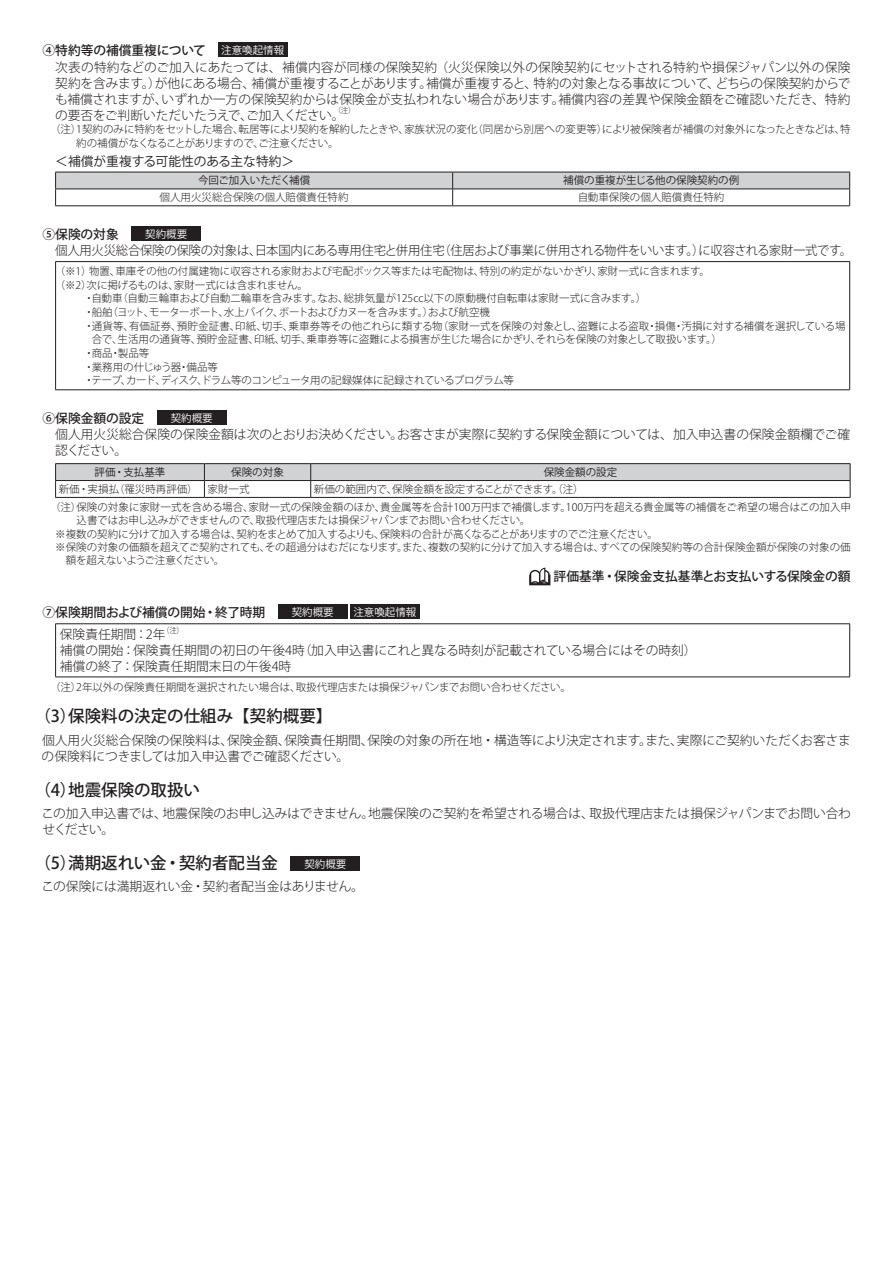
<style>
.page{position:relative;width:893px;height:1263px;background:#fff}
.page>*{position:absolute;margin:0;border:0;box-sizing:border-box;transform-origin:0 0}
.t1{font:500 16.5px "Koz Go Pro";color:#231f20}
.t2{font:300 12.75px/15.9px "Koz Go Pro";color:#231f20}
.t3{font:300 12.75px/17px "Koz Go Pro";letter-spacing:-.02em;color:#231f20}
.t4{font:500 12.75px "Koz Go Pro";color:#231f20}
.t5{font:12.75px "Koz Go Pro";color:#231f20}
.t6{font:300 10.5px/18.3px "Koz Go Pro";color:#231f20;text-align:center}
.t7{font:300 10.5px/13.2px "Koz Go Pro";letter-spacing:-.05em;color:#231f20}
.t8{font:300 10.5px "Koz Go Pro";letter-spacing:-.03em;color:#231f20}
.t9{font:10.5px "Koz Go Pro";color:#231f20}
.t10{font:300 10.5px "Koz Go Pro";letter-spacing:-.02em;color:#231f20}
.t11{font:300 10.5px "Koz Go Pro";letter-spacing:-.04em;color:#231f20}
.t12{font:10.5px "Koz Go Pro";color:#fff}
.t13{font:300 7.5px "Koz Go Pro";color:#231f20}
.s1{font-weight:400;font-size:10.5px;color:#fff}
.s2{font-weight:500}
</style>
<div class="page">
<div style="left:218px;top:43px;width:69px;height:14px;background:#231f20"></div>
<svg style="left:55px;top:172px;width:795px;height:33px"></svg>
<hr style="left:55px;top:205px;width:398px;height:1px;background:#231f20">
<hr style="left:453px;top:205px;width:397px;height:1px;background:#231f20">
<div style="left:132px;top:226px;width:69px;height:15px;background:#231f20"></div>
<hr style="left:55px;top:261px;width:795px;height:1px;background:#231f20">
<hr style="left:55px;top:262px;width:1px;height:127px;background:#231f20">
<hr style="left:849px;top:262px;width:1px;height:127px;background:#231f20">
<hr style="left:55px;top:389px;width:795px;height:1px;background:#231f20">
<div style="left:157px;top:410px;width:69px;height:15px;background:#231f20"></div>
<hr style="left:55px;top:463px;width:149px;height:1px;background:#231f20">
<hr style="left:204px;top:463px;width:107px;height:1px;background:#231f20">
<hr style="left:311px;top:463px;width:539px;height:1px;background:#231f20">
<svg style="left:55px;top:464px;width:796px;height:33px"></svg>
<hr style="left:55px;top:497px;width:149px;height:1px;background:#231f20">
<hr style="left:204px;top:497px;width:107px;height:1px;background:#231f20">
<hr style="left:311px;top:497px;width:539px;height:1px;background:#231f20">
<svg style="left:529px;top:568px;width:21px;height:17px"></svg>
<div style="left:278px;top:604px;width:69px;height:15px;background:#231f20"></div>
<div style="left:350px;top:604px;width:70px;height:15px;background:#231f20"></div>
<hr style="left:55px;top:623px;width:795px;height:1px;background:#231f20">
<hr style="left:55px;top:624px;width:1px;height:53px;background:#231f20">
<hr style="left:849px;top:624px;width:1px;height:53px;background:#231f20">
<hr style="left:55px;top:677px;width:795px;height:1px;background:#231f20">
<div style="left:291px;top:856px;width:69px;height:15px;background:#231f20"></div>
<p class="t4" style="left:43px;top:42px;width:243px">④特約等の補償重複について　<span class="s1">注意喚起情報</span></p>
<p class="t2" style="left:55px;top:59px;width:797px;text-align:justify">次表の特約などのご加入にあたっては、補償内容が同様の保険契約（火災保険以外の保険契約にセットされる特約や損保ジャパン以外の保険契約を含みます。）が他にある場合、補償が重複することがあります。補償が重複すると、特約の対象となる事故について、どちらの保険契約からでも補償されますが、いずれか一方の保険契約からは保険金が支払われない場合があります。補償内容の差異や保険金額をご確認いただき、特約の要否をご判断いただいたうえで、ご加入ください。</p>
<p class="t13" style="left:334px;top:106px;width:24px">（注）</p>
<p class="t6" style="left:50px;top:121px;width:137px">（注 契1 ） 約のみに特約をセッ</p>
<p class="t6" style="left:289px;top:121px;width:563px">り契約を解約したときや、家族状況の変化（同居から別居への変更等）により被保険者が補償の対象外になったときなどは、特</p>
<p class="t6" style="left:192px;top:121px;width:100px">した場合転、居等によ</p>
<p class="t7" style="left:76px;top:123px;width:264px;text-indent:107px">ト<br>約の補償がなくなることがありますので、ご注意ください。</p>
<p class="t5" style="left:55px;top:153px;width:240px">＜補償が重複する可能性のある主な特約＞</p>
<p class="t9" style="left:198px;top:174px;width:114px">今回ご加入いただく補償</p>
<p class="t9" style="left:563px;top:174px;width:177px">補償の重複が生じる他の保険契約の例</p>
<p class="t6" style="left:160px;top:188px;width:190px">個人用火災総合保険の個人賠償責任特約</p>
<p class="t6" style="left:578px;top:188px;width:148px">自動車保険の個人賠償責任特約</p>
<p class="t3" style="left:55px;top:225px;width:798px;text-indent:-13px"><span class="s2">⑤保険の対象　</span> <span class="s1">契約概要<br></span>個人用火災総合保険の保険の対象は、日本国内にある専用住宅と併用住宅（住居および事業に併用される物件をいいます。）に収容される家財一式です。</p>
<p class="t6" style="left:55px;top:262px;width:657px">（※1）物置、車庫その他の付属建物に収容される家財および宅配ボックス等または宅配物は、特別の約定がないかぎり、家財一式に含まれます。</p>
<p class="t6" style="left:55px;top:276px;width:255px">（※2）次に掲げるものは、家財一式には含まれません。</p>
<p class="t6" style="left:84px;top:289px;width:564px">・自動車（自動三輪車および自動二輪車を含みます。なお、総排気量が125cc以下の原動機付自転車は家財一式に含みます。）</p>
<p class="t11" style="left:84px;top:305px;width:408px">・船舶（ヨット、モーターボート、水上バイク、ボートおよびカヌーを含みます。）および航空機</p>
<p class="t6" style="left:84px;top:317px;width:763px">・通貨等、有価証券、預貯金証書、印紙、切手、乗車券等その他これらに類する物（家財一式を保険の対象とし、盗難による盗取・損傷・汚損に対する補償を選択している場</p>
<p class="t6" style="left:92px;top:330px;width:632px">合で、生活用の通貨等、預貯金証書、印紙、切手、乗車券等に盗難による損害が生じた場合にかぎり、それらを保険の対象として取扱います。）</p>
<p class="t6" style="left:84px;top:344px;width:67px">・商品・製品等</p>
<p class="t6" style="left:84px;top:358px;width:136px">・業務用の什じゅう器・備品等</p>
<p class="t7" style="left:84px;top:374px;width:432px">・テープ、カード、ディスク、ドラム等のコンピュータ用の記録媒体に記録されているプログラム等</p>
<p class="t2" style="left:55px;top:410px;width:796px;line-height:16.5px;text-indent:-13px"><span class="s2">⑥保険金額の設定　</span> <span class="s1">契約概要<br></span>個人用火災総合保険の保険金額は次のとおりお決めください。お客さまが実際に契約する保険金額については、加入申込書の保険金額欄でご確認ください。</p>
<p class="t9" style="left:95px;top:465px;width:72px">評価・支払基準</p>
<p class="t9" style="left:231px;top:465px;width:54px">保険の対象</p>
<p class="t9" style="left:544px;top:465px;width:75px">保険金額の設定</p>
<p class="t6" style="left:59px;top:480px;width:192px">新価・実損払（罹災時再評価） 家財一式</p>
<p class="t6" style="left:50px;top:480px;width:802px">新価の範囲内で、保険金額を設定することができます。（注）<br>（注）保険の対象に家財一式を含める場合、家財一式の保険金額のほか、貴金属等を合計100万円まで補償します。100万円を超える貴金属等の補償をご希望の場合はこの加入申</p>
<p class="t10" style="left:77px;top:514px;width:455px">込書ではお申し込みができませんので、取扱代理店または損保ジャパンまでお問い合わせください。</p>
<p class="t8" style="left:55px;top:527px;width:604px">※複数の契約に分けて加入する場合は、契約をまとめて加入するよりも、保険料の合計が高くなることがありますのでご注意ください。</p>
<p class="t6" style="left:55px;top:538px;width:797px">※保険の対象の価額を超えてご契約されても、その超過分はむだになります。また、複数の契約に分けて加入する場合は、すべての保険契約等の合計保険金額が保険の対象の価</p>
<p class="t7" style="left:66px;top:553px;width:160px">額を超えないようご注意ください。</p>
<p class="t4" style="left:554px;top:568px;width:298px">評価基準・保険金支払基準とお支払いする保険金の額</p>
<p class="t4" style="left:43px;top:604px;width:293px">⑦保険期間および補償の開始・終了時期　 <span class="s1">契約概要</span></p>
<p class="t12" style="left:353px;top:605px;width:64px">注意喚起情報</p>
<p class="t2" style="left:60px;top:627px;width:107px">保険責任期間：2年</p>
<p class="t13" style="left:162px;top:625px;width:24px">（注）</p>
<p class="t2" style="left:60px;top:643px;width:638px">補償の開始：保険責任期間の初日の午後4時（加入申込書にこれと異なる時刻が記載されている場合にはその時刻）補償の終了：保険責任期間末日の午後4時</p>
<p class="t6" style="left:50px;top:678px;width:522px">（注）2年以外の保険責任期間を選択されたい場合は、取扱代理店または損保ジャパンまでお問い合わせください。</p>
<h1 class="t1" style="left:35px;top:706px;width:299px">（3）保険料の決定の仕組み【契約概要】</h1>
<p class="t2" style="left:42px;top:733px;width:811px">個人用火災総合保険の保険料は、保険金額、保険責任期間、保険の対象の所在地・構造等により決定されます。また、実際にご契約いただくお客さまの保険料につきましては加入申込書でご確認ください。</p>
<h1 class="t1" style="left:35px;top:780px;width:167px">（4）地震保険の取扱い</h1>
<p class="t2" style="left:42px;top:805px;width:811px">この加入申込書では、地震保険のお申し込みはできません。地震保険のご契約を希望される場合は、取扱代理店または損保ジャパンまでお問い合わせください。</p>
<h1 class="t1" style="left:35px;top:852px;width:245px">（5）満期返れい金・契約者配当金</h1>
<p class="t12" style="left:304px;top:857px;width:43px">契約概要</p>
<p class="t2" style="left:42px;top:878px;width:324px">この保険には満期返れい金・契約者配当金はありません。</p>
</div>
